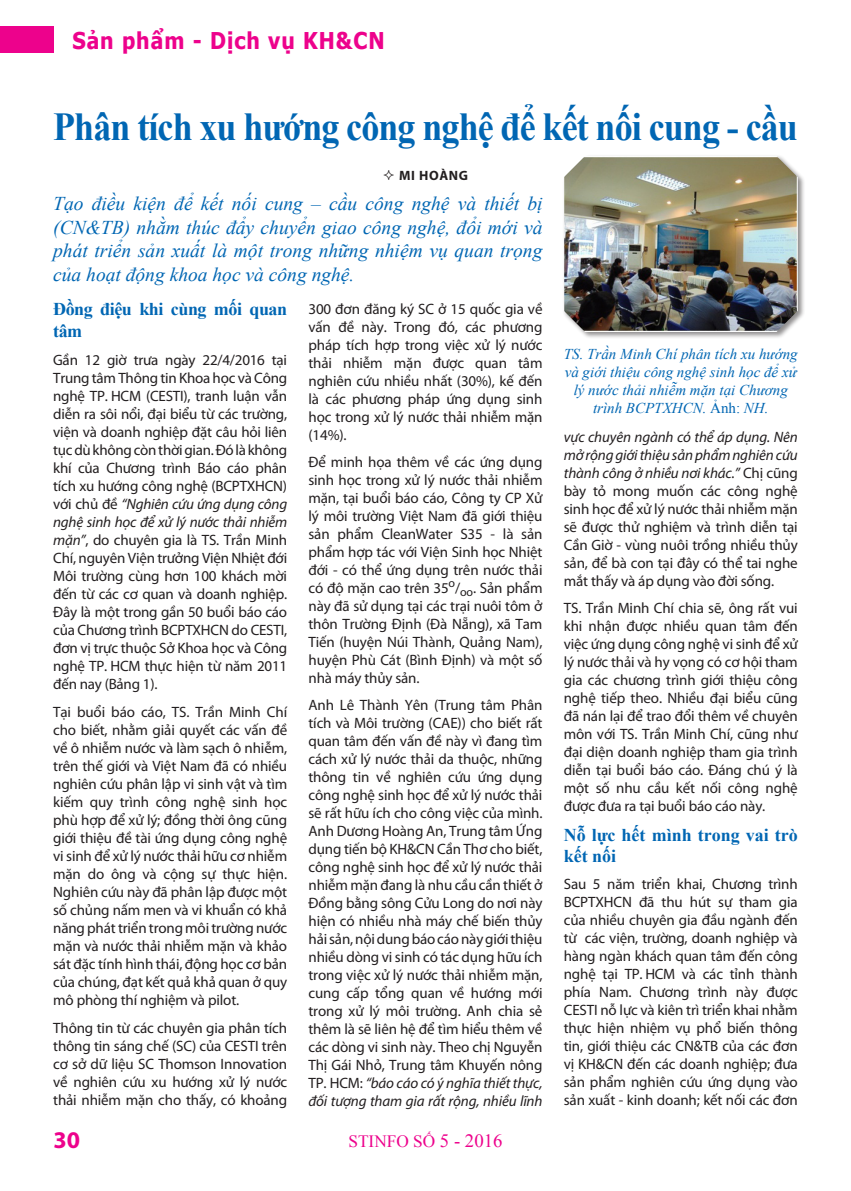
<style>
.page{position:relative;width:851px;height:1191px;background:#fff}
.page>*{position:absolute;margin:0;border:0;box-sizing:border-box;transform-origin:0 0}
.t1{font:700 39.6px "Times New Roman";letter-spacing:-.025em;color:#0166b3;scale:.91 1}
.t2{font:700 24px "Myriad Pro";color:#ed028c}
.t3{font:700 23.1px "Tahoma";letter-spacing:.05em;color:#ed028c;scale:.91 1}
.t4{font:italic 19.5px/23.4px "Times New Roman";color:#0166b3;text-align:justify}
.t5{font:700 18px/21.6px "Times New Roman";color:#0166b3}
.t6{font:700 18px/21.6px "Times New Roman";letter-spacing:-.025em;color:#0166b3}
.t7{font:17.25px "Times New Roman";color:#ed028c}
.t8{font:15px/18px "Myriad Pro";letter-spacing:-.01em;color:#231f20;text-align:justify}
.t9{font:italic 15px/18px "Times New Roman";color:#0166b3;text-align:center}
.Tacgia{font:700 13.5px "Myriad Pro";letter-spacing:.05em;color:#231f20}
.s1{font-style:italic}
.s2{font-size:18.75px}
.s3{font-style:normal}
</style>
<div class="page">
<div style="left:0;top:26px;width:53px;height:27px;background:#ed028c"></div>
<div style="left:562px;top:154px;width:243px;height:185px;background:#231f20;opacity:.5"></div>
<img style="left:563px;top:156px;width:234px;height:176px">
<h3 class="t3" style="left:72px;top:24px;width:345px">Sản phẩm - Dịch vụ KH&amp;CN</h3>
<p class="t1" style="left:53px;top:99px;width:819px">Phân tích xu hướng công nghệ để kết nối cung - cầu</p>
<p class="Tacgia" style="left:399px;top:167px;width:70px">MI HOÀNG</p>
<p class="t4" style="left:53px;top:192px;width:491px">Tạo điều kiện để kết nối cung – cầu công nghệ và thiết bị (CN&amp;TB) nhằm thúc đẩy chuyển giao công nghệ, đổi mới và phát triển sản xuất là một trong những nhiệm vụ quan trọng của hoạt động khoa học và công nghệ.</p>
<p class="t6" style="left:53px;top:298px;width:235px">Đồng điệu khi cùng mối quan tâm</p>
<p class="t8" style="left:53px;top:350px;width:235px">Gần 12 giờ trưa ngày 22/4/2016 tại Trung tâm Thông tin Khoa học và Công nghệ TP. HCM (CESTI), tranh luận vẫn diễn ra sôi nổi, đại biểu từ các trường, viện và doanh nghiệp đặt câu hỏi liên tục dù không còn thời gian. Đó là không khí của Chương trình Báo cáo phân tích xu hướng công nghệ (BCPTXHCN) với chủ đề <span class="s1">“Nghiên cứu ứng dụng công nghệ sinh học để xử lý nước thải nhiễm mặn”</span>, do chuyên gia là TS. Trần Minh Chí, nguyên Viện trưởng Viện Nhiệt đới Môi trường cùng hơn 100 khách mời đến từ các cơ quan và doanh nghiệp.<br>Đây là một trong gần 50 buổi báo cáo của Chương trình BCPTXHCN do CESTI, đơn vị trực thuộc Sở Khoa học và Công nghệ TP. HCM thực hiện từ năm 2011 đến nay (Bảng 1).</p>
<p class="t8" style="left:53px;top:702px;width:235px">Tại buổi báo cáo, TS. Trần Minh Chí cho biết, nhằm giải quyết các vấn đề về ô nhiễm nước và làm sạch ô nhiễm, trên thế giới và Việt Nam đã có nhiều nghiên cứu phân lập vi sinh vật và tìm kiếm quy trình công nghệ sinh học phù hợp để xử lý; đồng thời ông cũng giới thiệu đề tài ứng dụng công nghệ vi sinh để xử lý nước thải hữu cơ nhiễm mặn do ông và cộng sự thực hiện.<br>Nghiên cứu này đã phân lập được một số chủng nấm men và vi khuẩn có khả năng phát triển trong môi trường nước mặn và nước thải nhiễm mặn và khảo sát đặc tính hình thái, động học cơ bản của chúng, đạt kết quả khả quan ở quy mô phòng thí nghiệm và pilot.</p>
<p class="t8" style="left:53px;top:1018px;width:235px">Thông tin từ các chuyên gia phân tích thông tin sáng chế (SC) của CESTI trên cơ sở dữ liệu SC Thomson Innovation về nghiên cứu xu hướng xử lý nước thải nhiễm mặn cho thấy, có khoảng</p>
<p class="t2" style="left:53px;top:1124px;width:28px">30</p>
<p class="t8" style="left:308px;top:300px;width:235px">300 đơn đăng ký SC ở 15 quốc gia về vấn đề này. Trong đó, các phương pháp tích hợp trong việc xử lý nước thải nhiễm mặn được quan tâm nghiên cứu nhiều nhất (30%), kế đến là các phương pháp ứng dụng sinh học trong xử lý nước thải nhiễm mặn (14%).</p>
<p class="t8" style="left:308px;top:452px;width:235px">Để minh họa thêm về các ứng dụng sinh học trong xử lý nước thải nhiễm mặn, tại buổi báo cáo, Công ty CP Xử lý môi trường Việt Nam đã giới thiệu sản phẩm CleanWater S35 - là sản phẩm hợp tác với Viện Sinh học Nhiệt đới - có thể ứng dụng trên nước thải có độ mặn cao trên 35<sup>o</sup>/<sub>oo</sub>. Sản phẩm này đã sử dụng tại các trại nuôi tôm ở thôn Trường Định (Đà Nẵng), xã Tam Tiến (huyện Núi Thành, Quảng Nam), huyện Phù Cát (Bình Định) và một số nhà máy thủy sản.</p>
<p class="t8" style="left:308px;top:695px;width:235px">Anh Lê Thành Yên (Trung tâm Phân tích và Môi trường (CAE)) cho biết rất quan tâm đến vấn đề này vì đang tìm cách xử lý nước thải da thuộc, những thông tin về nghiên cứu ứng dụng công nghệ sinh học để xử lý nước thải sẽ rất hữu ích cho công việc của mình.<br>Anh Dương Hoàng An, Trung tâm Ứng dụng tiến bộ KH&amp;CN Cần Thơ cho biết, công nghệ sinh học để xử lý nước thải nhiễm mặn đang là nhu cầu cần thiết ở Đồng bằng sông Cửu Long do nơi này hiện có nhiều nhà máy chế biến thủy hải sản, nội dung báo cáo này giới thiệu nhiều dòng vi sinh có tác dụng hữu ích trong việc xử lý nước thải nhiễm mặn, cung cấp tổng quan về hướng mới trong xử lý môi trường. Anh chia sẻ thêm là sẽ liên hệ để tìm hiểu thêm về các dòng vi sinh này. Theo chị Nguyễn Thị Gái Nhỏ, Trung tâm Khuyến nông TP. HCM: <span class="s1">“báo cáo có ý nghĩa thiết thực, đối tượng tham gia rất rộng, nhiều lĩnh</span></p>
<p class="t7" style="left:348px;top:1130px;width:155px">STINFO SỐ <span class="s2">5 - 2016</span></p>
<p class="t9" style="left:563px;top:345px;width:235px">TS. Trần Minh Chí phân tích xu hướng và giới thiệu công nghệ sinh học để xử lý nước thải nhiễm mặn tại Chương trình BCPTXHCN. <span class="s3">Ảnh:</span> NH.</p>
<p class="t8" style="left:563px;top:428px;width:235px"><span class="s1">vực chuyên ngành có thể áp dụng. Nên mở rộng giới thiệu sản phẩm nghiên cứu thành công ở nhiều nơi khác.”</span> Chị cũng bày tỏ mong muốn các công nghệ sinh học để xử lý nước thải nhiễm mặn sẽ được thử nghiệm và trình diễn tại Cần Giờ - vùng nuôi trồng nhiều thủy sản, để bà con tại đây có thể tai nghe mắt thấy và áp dụng vào đời sống.</p>
<p class="t8" style="left:563px;top:598px;width:235px">TS. Trần Minh Chí chia sẽ, ông rất vui khi nhận được nhiều quan tâm đến việc ứng dụng công nghệ vi sinh để xử lý nước thải và hy vọng có cơ hội tham gia các chương trình giới thiệu công nghệ tiếp theo. Nhiều đại biểu cũng đã nán lại để trao đổi thêm về chuyên môn với TS. Trần Minh Chí, cũng như đại diện doanh nghiệp tham gia trình diễn tại buổi báo cáo. Đáng chú ý là một số nhu cầu kết nối công nghệ được đưa ra tại buổi báo cáo này.</p>
<p class="t5" style="left:563px;top:823px;width:235px">Nỗ lực hết mình trong vai trò kết nối</p>
<p class="t8" style="left:563px;top:874px;width:235px">Sau 5 năm triển khai, Chương trình BCPTXHCN đã thu hút sự tham gia của nhiều chuyên gia đầu ngành đến từ các viện, trường, doanh nghiệp và hàng ngàn khách quan tâm đến công nghệ tại TP. HCM và các tỉnh thành phía Nam. Chương trình này được CESTI nỗ lực và kiên trì triển khai nhằm thực hiện nhiệm vụ phổ biến thông tin, giới thiệu các CN&amp;TB của các đơn vị KH&amp;CN đến các doanh nghiệp; đưa sản phẩm nghiên cứu ứng dụng vào sản xuất - kinh doanh; kết nối các đơn</p>
</div>
